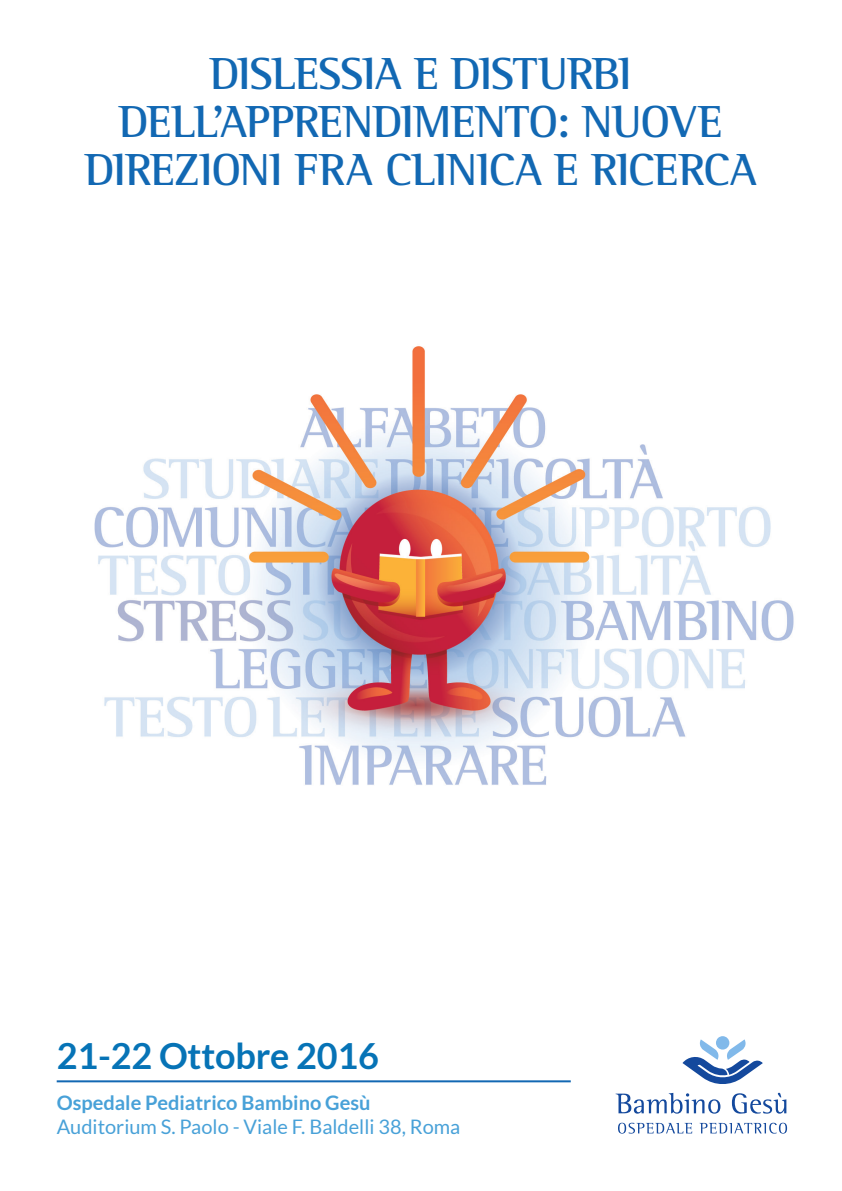
<style>
.page{position:relative;width:842px;height:1191px;background:#fff}
.page>*{position:absolute;margin:0;border:0;box-sizing:border-box;transform-origin:0 0}
.t1{font:700 46px/48px "Rotis Semi Serif Std";letter-spacing:-.02em;color:#1268b3;text-align:center}
.t2{font:700 36px "Lato";letter-spacing:-.005em;color:#0673b6}
.t3{font:20px "Lato";color:#48a1d8}
.t4{font:700 20px "Lato";color:#48a1d8}
</style>
<div class="page">
<svg style="left:618px;top:1122px;width:74px;height:11px"></svg>
<svg style="left:699px;top:1122px;width:88px;height:11px"></svg>
<svg style="left:616px;top:1092px;width:104px;height:21px"></svg>
<svg style="left:732px;top:1092px;width:54px;height:21px"></svg>
<svg style="left:682px;top:1036px;width:81px;height:48px"></svg>
<hr style="left:57px;top:1080px;width:514px;height:2px;background:#1268b3">
<img style="left:94px;top:346px;width:700px;height:439px">
<p class="t1" style="left:85px;top:49px;width:674px">DISLESSIA E DISTURBI<br>DELL’APPRENDIMENTO: NUOVE<br>DIREZIONI FRA CLINICA E RICERCA</p>
<p class="t2" style="left:57px;top:1035px;width:324px">21-22 Ottobre 2016</p>
<p class="t4" style="left:57px;top:1091px;width:315px">Ospedale Pediatrico Bambino Gesù</p>
<p class="t3" style="left:57px;top:1115px;width:405px">Auditorium S. Paolo - Viale F. Baldelli 38, Roma</p>
</div>
